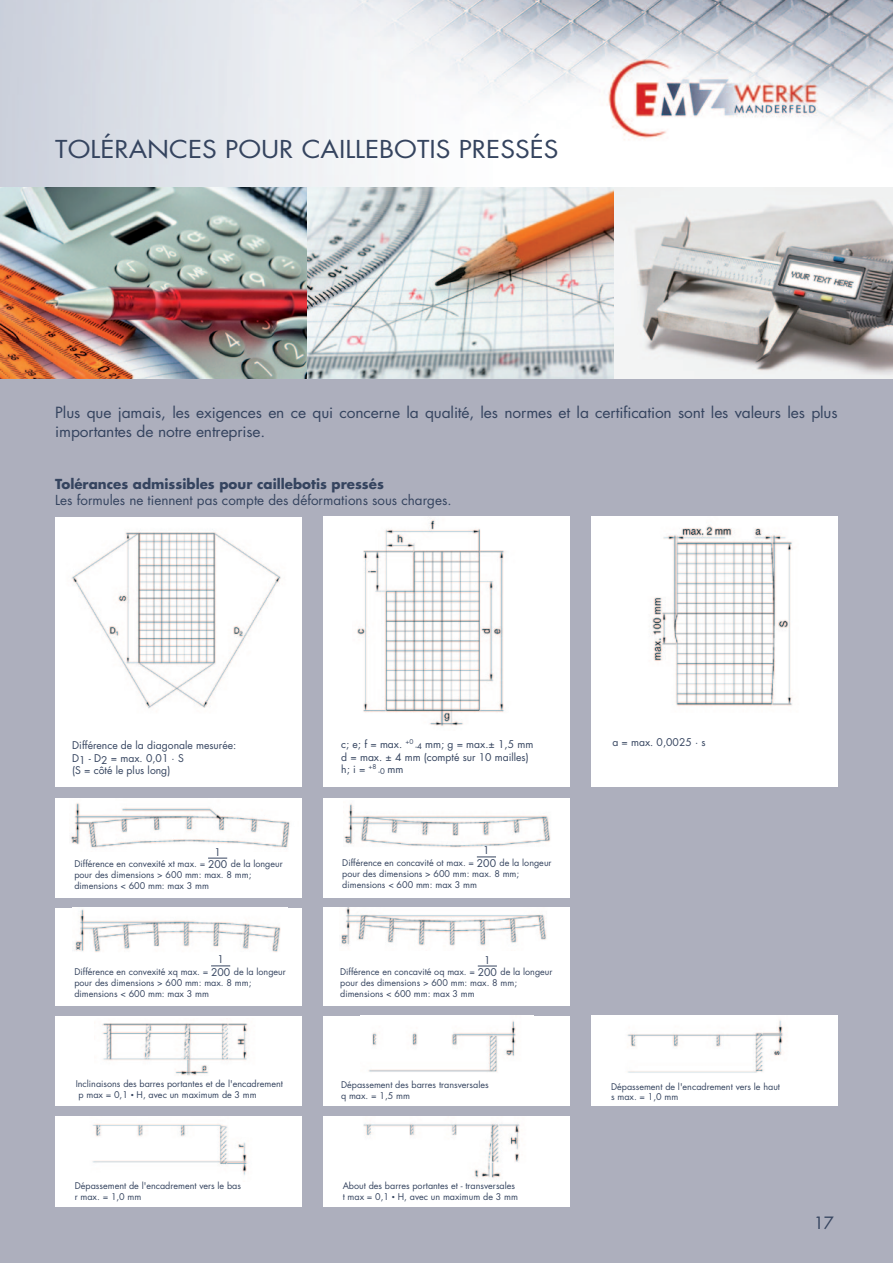
<style>
.page{position:relative;width:893px;height:1263px;background:#fff}
.page>*{position:absolute;margin:0;border:0;box-sizing:border-box;transform-origin:0 0}
.t1{font:24px "Futura";color:#35445f;scale:1.1 1}
.t2{font:16.5px "Futura";color:#35445f}
.t3{font:15px/19.5px "Futura";letter-spacing:-.01em;color:#35445f;scale:1.04 1}
.t4{font:13.5px "Futura";color:#35445f}
.t5{font:700 13.5px "Futura";color:#35445f}
.t6{font:10.35px/12.5px "Futura";color:#35445f}
.t7{font:9px/10.8px "Futura";color:#35445f}
.t8{font:7.8px "Futura";color:#35445f}
.s1{font-size:10.35px}
.s2{font-family:"CM Tiempo"}
</style>
<div class="page">
<img style="left:0;top:0;width:893px;height:188px">
<div style="left:0;top:378px;width:893px;height:885px;background:#adafbd"></div>
<img style="left:0;top:188px;width:893px;height:190px">
<div style="left:55px;top:1016px;width:247px;height:90px;background:#fff"></div>
<img style="left:102px;top:1023px;width:146px;height:53px">
<div style="left:323px;top:1016px;width:247px;height:90px;background:#fff"></div>
<img style="left:368px;top:1020px;width:148px;height:52px">
<div style="left:591px;top:1015px;width:247px;height:91px;background:#fff"></div>
<img style="left:627px;top:1020px;width:156px;height:53px">
<div style="left:55px;top:1116px;width:247px;height:90px;background:#fff"></div>
<img style="left:92px;top:1124px;width:156px;height:51px">
<div style="left:323px;top:1116px;width:247px;height:90px;background:#fff"></div>
<img style="left:363px;top:1123px;width:157px;height:56px">
<div style="left:323px;top:908px;width:247px;height:98px;background:#fff"></div>
<img style="left:341px;top:908px;width:206px;height:38px">
<svg style="left:478px;top:966px;width:19px;height:1px"></svg>
<div style="left:55px;top:517px;width:247px;height:270px;background:#fff"></div>
<img style="left:71px;top:529px;width:210px;height:180px">
<div style="left:323px;top:517px;width:247px;height:270px;background:#fff"></div>
<img style="left:357px;top:519px;width:148px;height:208px">
<div style="left:591px;top:517px;width:247px;height:270px;background:#fff"></div>
<img style="left:652px;top:525px;width:141px;height:181px">
<div style="left:55px;top:797px;width:247px;height:100px;background:#fff"></div>
<img style="left:71px;top:803px;width:219px;height:45px">
<svg style="left:208px;top:858px;width:19px;height:1px"></svg>
<div style="left:323px;top:798px;width:247px;height:99px;background:#fff"></div>
<img style="left:344px;top:803px;width:207px;height:45px">
<svg style="left:477px;top:856px;width:19px;height:1px"></svg>
<div style="left:55px;top:908px;width:247px;height:97px;background:#fff"></div>
<img style="left:75px;top:909px;width:206px;height:43px">
<svg style="left:211px;top:965px;width:19px;height:1px"></svg>
<h1 class="t1" style="left:55px;top:133px;width:459px">Tolérances pour Caillebotis pressés</h1>
<h3 class="t3" style="left:55px;top:402px;width:754px">Plus que jamais, les exigences en ce qui concerne la qualité, les normes et la certification sont les valeurs les plus importantes de notre entreprise.</h3>
<h3 class="t5" style="left:55px;top:474px;width:330px">Tolérances admissibles pour caillebotis pressés</h3>
<h3 class="t4" style="left:55px;top:491px;width:398px">Les formules ne tiennent pas compte des déformations sous charges.</h3>
<p class="t6" style="left:72px;top:739px;width:166px">Différence de la diagonale mesurée:<br>D1 - D2 = max. 0,01 · S<br>(S = côté le plus long)</p>
<p class="t6" style="left:341px;top:738px;width:194px">c; e; f = max. <sup>+0</sup> <sub>-4</sub> mm; g = max.± 1,5 mm d = max. ± 4 mm (compté sur 10 mailles) h; i = <sup>+8</sup></p>
<p class="t8" style="left:379px;top:766px;width:26px">-0 <sup>mm</sup></p>
<p class="t6" style="left:214px;top:845px;width:8px">1</p>
<p class="t7" style="left:74px;top:869px;width:179px">pour des dimensions &gt; 600 mm: max. 8 mm; dimensions &lt; 600 mm: max 3 mm</p>
<p class="t7" style="left:74px;top:859px;width:210px">Différence en convexité xt max. = <span class="s1">200</span> de la longeur</p>
<p class="t6" style="left:483px;top:844px;width:8px">1</p>
<p class="t7" style="left:342px;top:868px;width:179px">pour des dimensions &gt; 600 mm: max. 8 mm; dimensions &lt; 600 mm: max 3 mm</p>
<p class="t7" style="left:342px;top:857px;width:211px">Différence en concavité ot max. = <span class="s1">200</span> de la longeur</p>
<p class="t6" style="left:217px;top:953px;width:8px">1</p>
<p class="t7" style="left:74px;top:977px;width:179px">pour des dimensions &gt; 600 mm: max. 8 mm; dimensions &lt; 600 mm: max 3 mm</p>
<p class="t7" style="left:74px;top:966px;width:213px">Différence en convexité xq max. = <span class="s1">200</span> de la longeur</p>
<p class="t6" style="left:484px;top:953px;width:8px">1</p>
<p class="t7" style="left:340px;top:977px;width:179px">pour des dimensions &gt; 600 mm: max. 8 mm; dimensions &lt; 600 mm: max 3 mm</p>
<p class="t7" style="left:340px;top:966px;width:214px">Différence en concavité oq max. = <span class="s1">200</span> de la longeur</p>
<p class="t6" style="left:612px;top:736px;width:95px">a = max. 0,0025 · s</p>
<p class="t7" style="left:78px;top:1078px;width:206px;text-indent:-3px">I nclinaisons des barres portantes et de l'encadrement p max = 0,1 <span class="s2">•</span> H, avec un maximum de 3 mm</p>
<p class="t7" style="left:341px;top:1079px;width:149px">Dépassement des barres transversales q max. = 1,5 mm</p>
<p class="t7" style="left:611px;top:1081px;width:171px">Dépassement de l'encadrement vers le haut s max. = 1,0 mm</p>
<p class="t7" style="left:75px;top:1180px;width:168px">Dépassement de l'encadrement vers le bas r max. = 1,0 mm</p>
<p class="t7" style="left:343px;top:1180px;width:177px">About des barres portantes et - transversales t max = 0,1 <span class="s2">•</span> H, avec un maximum de 3 mm</p>
<h2 class="t2" style="left:814px;top:1212px;width:22px">17</h2>
</div>
